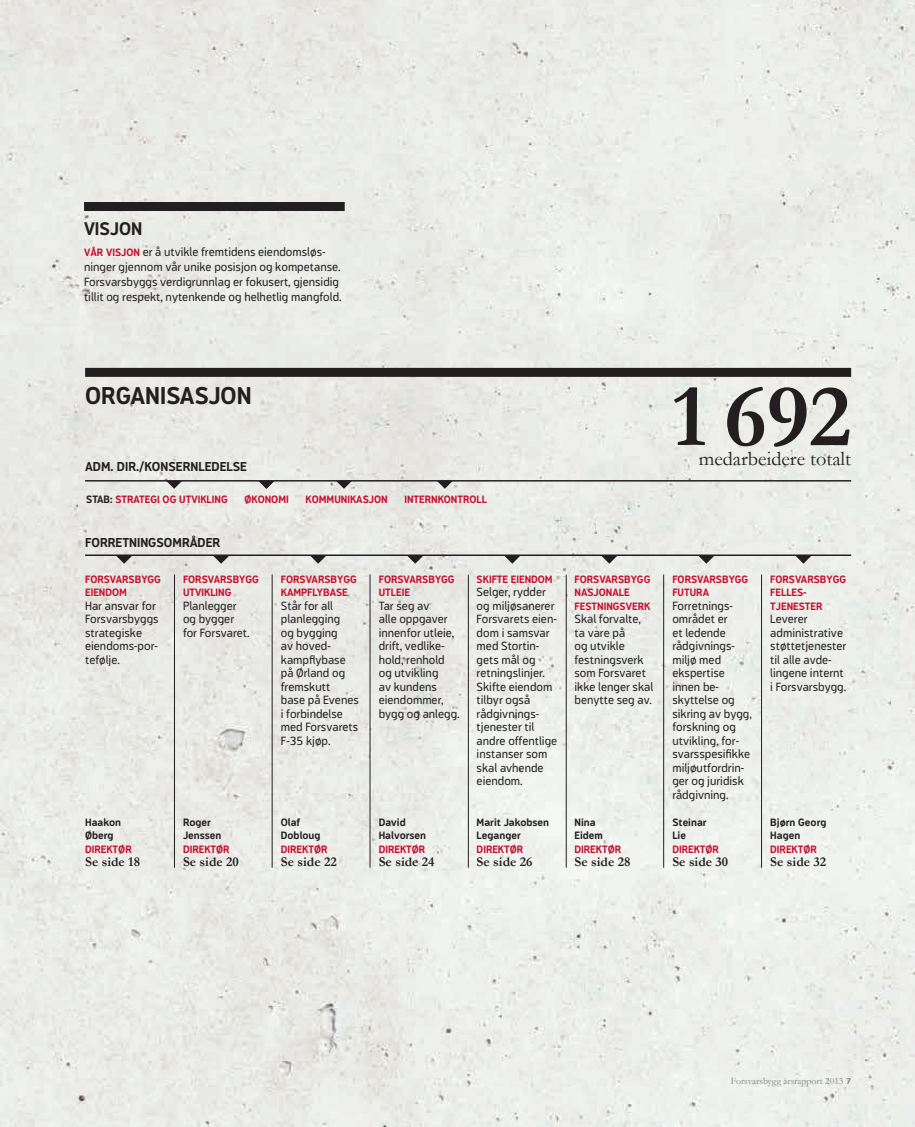
<style>
.page{position:relative;width:915px;height:1127px;background:#fff}
.page>*{position:absolute;margin:0;border:0;box-sizing:border-box;transform-origin:0 0}
.t1{font:700 90px "Garamond";color:#231f20}
.t2{font:700 24px "Modus";color:#231f20}
.t3{font:20.25px "Garamond";color:#231f20}
.t4{font:700 18px "Modus";color:#231f20}
.t5{font:700 13.5px "Garamond";color:#231f20}
.t6{font:700 12.75px "Modus";color:#231f20}
.t7{font:12px/13.5px "Modus";color:#231f20}
.t8{font:700 10.5px/13.5px "Modus";color:#c3102f}
.t9{font:700 10.5px/13.5px "Modus";color:#231f20}
.t10{font:9.75px "Garamond";color:#808083}
.s1{font-weight:700;font-size:10.5px;color:#c3102f}
.s2{color:#231f20}
.s3{font-family:"Modus";font-weight:700;font-size:8.25px}
</style>
<div class="page">
<img style="left:0;top:0;width:914px;height:1127px">
<hr style="left:85px;top:480px;width:765px;height:1px;background:#231f20">
<svg style="left:336px;top:481px;width:15px;height:8px"></svg>
<div style="left:85px;top:368px;width:765px;height:9px;background:#231f20"></div>
<hr style="left:174px;top:574px;width:1px;height:294px;background:#231f20">
<hr style="left:272px;top:574px;width:1px;height:294px;background:#231f20">
<hr style="left:369px;top:574px;width:1px;height:294px;background:#231f20">
<hr style="left:468px;top:574px;width:1px;height:294px;background:#231f20">
<hr style="left:565px;top:574px;width:1px;height:294px;background:#231f20">
<hr style="left:663px;top:574px;width:1px;height:294px;background:#231f20">
<hr style="left:761px;top:574px;width:1px;height:294px;background:#231f20">
<hr style="left:85px;top:554px;width:765px;height:2px;background:#231f20">
<svg style="left:116px;top:556px;width:16px;height:8px"></svg>
<svg style="left:213px;top:556px;width:16px;height:8px"></svg>
<svg style="left:310px;top:556px;width:16px;height:8px"></svg>
<svg style="left:407px;top:556px;width:16px;height:8px"></svg>
<svg style="left:504px;top:556px;width:16px;height:8px"></svg>
<svg style="left:601px;top:556px;width:16px;height:8px"></svg>
<svg style="left:698px;top:556px;width:16px;height:8px"></svg>
<svg style="left:795px;top:556px;width:15px;height:8px"></svg>
<svg style="left:258px;top:481px;width:16px;height:8px"></svg>
<svg style="left:166px;top:481px;width:16px;height:8px"></svg>
<svg style="left:437px;top:481px;width:15px;height:8px"></svg>
<div style="left:84px;top:202px;width:260px;height:9px;background:#231f20"></div>
<h3 class="t4" style="left:84px;top:219px;width:60px">VISJON</h3>
<p class="t7" style="left:84px;top:244px;width:259px;line-height:15px"><span class="s1">VÅR VISJON</span> er å utvikle fremtidens eiendomsløs&shy;ninger gjennom vår unike posisjon og kompetanse.<br>Forsvarsbyggs verdigrunnlag er fokusert, gjensidig tillit og respekt, nytenkende og helhetlig mangfold.</p>
<h2 class="t2" style="left:85px;top:382px;width:168px">ORGANISASJON</h2>
<p class="t6" style="left:85px;top:460px;width:163px">ADM. DIR./KONSERNLEDELSE</p>
<p class="t8" style="left:86px;top:492px;width:143px"><span class="s2">STAB:</span> STRATEGI OG UTVIKLING</p>
<p class="t8" style="left:244px;top:492px;width:46px">ØKONOMI</p>
<p class="t8" style="left:305px;top:492px;width:84px">KOMMUNIKASJON</p>
<p class="t8" style="left:404px;top:492px;width:84px">INTERNKONTROLL</p>
<h1 class="t1" style="left:671px;top:363px;width:181px">1 692</h1>
<h3 class="t3" style="left:698px;top:446px;width:154px">medarbeidere totalt</h3>
<p class="t6" style="left:85px;top:535px;width:137px">FORRETNINGSOMRÅDER</p>
<p class="t8" style="left:85px;top:572px;width:77px">FORSVARSBYGG<br>EIENDOM</p>
<p class="t7" style="left:85px;top:599px;width:75px">Har ansvar for<br>Forsvarsbyggs strategiske eiendoms-por&shy;tefølje.</p>
<p class="t8" style="left:183px;top:572px;width:77px">FORSVARSBYGG<br>UTVIKLING</p>
<p class="t7" style="left:183px;top:599px;width:68px">Planlegger og bygger for Forsvaret.</p>
<p class="t9" style="left:85px;top:815px;width:37px">Haakon<br>Øberg</p>
<p class="t8" style="left:85px;top:842px;width:48px">DIREKTØR</p>
<p class="t5" style="left:85px;top:854px;width:56px">Se side 18</p>
<p class="t9" style="left:183px;top:815px;width:40px">Roger<br>Jenssen</p>
<p class="t8" style="left:183px;top:842px;width:48px">DIREKTØR</p>
<p class="t5" style="left:183px;top:854px;width:57px">Se side 20</p>
<p class="t8" style="left:281px;top:572px;width:77px">FORSVARSBYGG<br>KAMPFLYBASE</p>
<p class="t7" style="left:281px;top:599px;width:79px">Står for all planlegging<br>og bygging<br>av hoved&shy;kampflybase på Ørland og fremskutt<br>base på Evenes i forbindelse med Forsvarets<br>F-35 kjøp.</p>
<p class="t9" style="left:281px;top:815px;width:41px">Olaf<br>Dobloug</p>
<p class="t8" style="left:281px;top:842px;width:48px">DIREKTØR</p>
<p class="t5" style="left:281px;top:854px;width:57px">Se side 22</p>
<p class="t8" style="left:378px;top:572px;width:77px">FORSVARSBYGG<br>UTLEIE</p>
<p class="t7" style="left:378px;top:599px;width:82px">Tar seg av<br>alle oppgaver innenfor utleie, drift, vedlike&shy;hold, renhold og utvikling<br>av kundens eiendommer, bygg og anlegg.</p>
<p class="t9" style="left:378px;top:815px;width:49px">David<br>Halvorsen</p>
<p class="t8" style="left:378px;top:842px;width:48px">DIREKTØR</p>
<p class="t5" style="left:378px;top:854px;width:57px">Se side 24</p>
<p class="t8" style="left:476px;top:572px;width:78px">SKIFTE EIENDOM</p>
<p class="t7" style="left:476px;top:585px;width:82px">Selger, rydder og miljøsanerer<br>Forsvarets eien&shy;dom i samsvar med Stortin&shy;gets mål og retningslinjer.<br>Skifte eiendom tilbyr også rådgivnings&shy;tjenester til andre offentlige instanser som skal avhende eiendom.</p>
<p class="t9" style="left:476px;top:815px;width:74px">Marit Jakobsen<br>Leganger</p>
<p class="t8" style="left:476px;top:842px;width:48px">DIREKTØR</p>
<p class="t5" style="left:476px;top:854px;width:57px">Se side 26</p>
<p class="t8" style="left:574px;top:572px;width:77px">FORSVARSBYGG<br>NASJONALE<br>FESTNINGSVERK</p>
<p class="t7" style="left:574px;top:612px;width:80px">Skal forvalte, ta vare på<br>og utvikle festningsverk som Forsvaret ikke lenger skal benytte seg av.</p>
<p class="t9" style="left:574px;top:815px;width:30px">Nina<br>Eidem</p>
<p class="t8" style="left:574px;top:842px;width:48px">DIREKTØR</p>
<p class="t5" style="left:574px;top:854px;width:57px">Se side 28</p>
<p class="t8" style="left:672px;top:572px;width:77px">FORSVARSBYGG<br>FUTURA</p>
<p class="t7" style="left:672px;top:599px;width:81px">Forretnings&shy;området er<br>et ledende rådgivnings&shy;miljø med ekspertise innen be&shy;skyttelse og sikring av bygg, forskning og utvikling, for&shy;svarsspesifikke miljøutfordrin&shy;ger og juridisk rådgivning.</p>
<p class="t9" style="left:672px;top:815px;width:36px">Steinar<br>Lie</p>
<p class="t8" style="left:672px;top:842px;width:48px">DIREKTØR</p>
<p class="t5" style="left:672px;top:854px;width:57px">Se side 30</p>
<p class="t8" style="left:770px;top:572px;width:77px">FORSVARSBYGG<br>FELLES-<br>TJENESTER</p>
<p class="t7" style="left:770px;top:612px;width:78px">Leverer administrative støttetjenester til alle avde&shy;lingene internt i Forsvarsbygg.</p>
<p class="t9" style="left:770px;top:815px;width:58px">Bjørn Georg<br>Hagen</p>
<p class="t8" style="left:770px;top:842px;width:48px">DIREKTØR</p>
<p class="t5" style="left:770px;top:854px;width:57px">Se side 32</p>
<p class="t10" style="left:730px;top:1075px;width:122px">Forsvarsbygg årsrapport 2013 <span class="s3">7</span></p>
</div>
